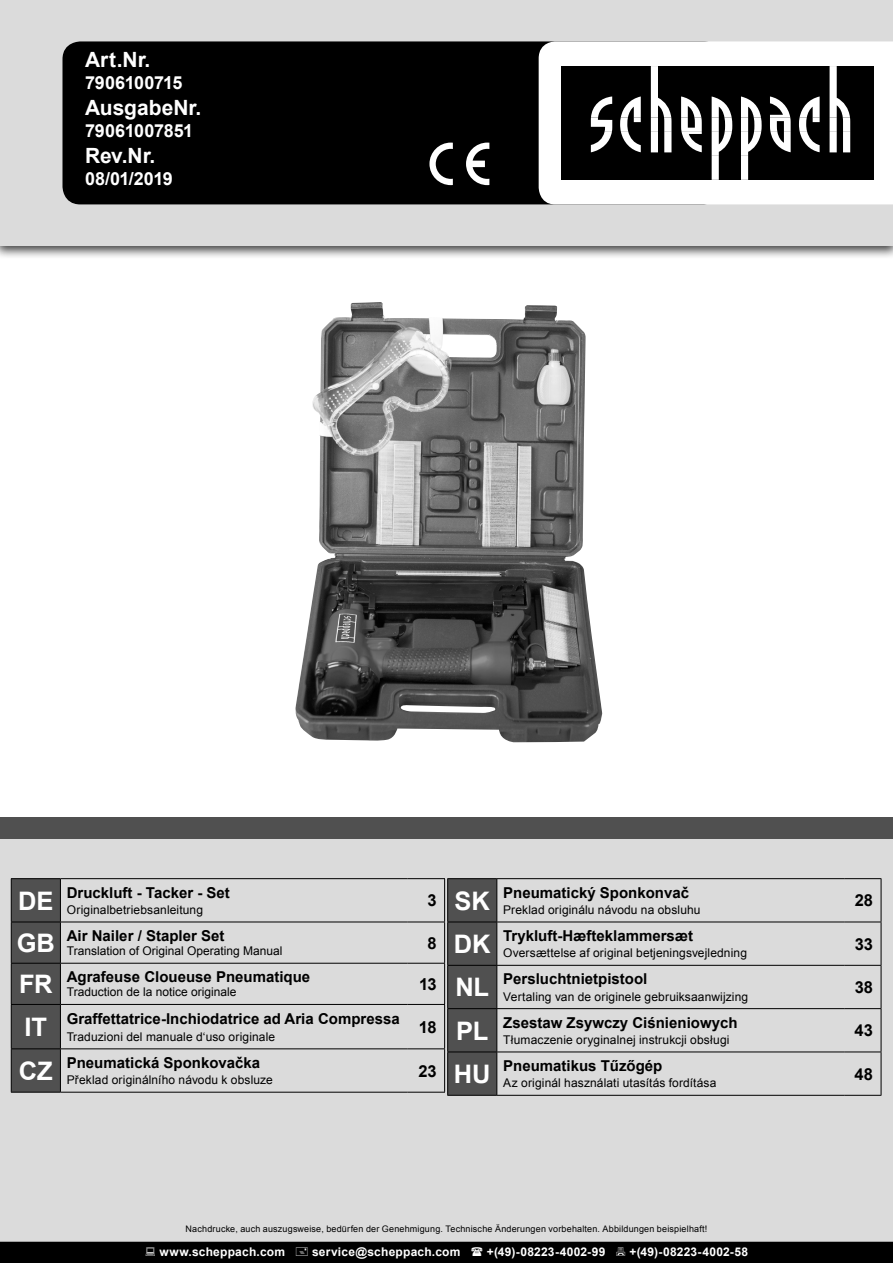
<style>
.page{position:relative;width:893px;height:1263px;background:#fff}
.page>*{position:absolute;margin:0;border:0;box-sizing:border-box;transform-origin:0 0}
.Titel_Länderkürzel{font:700 25.5px "Arial";letter-spacing:-.005em;color:#fff}
.Titel_ArtNr_Bezeichn{font:700 21px "Arial";color:#fff}
.Titel_ArtNr_Subtext{font:700 18px "Arial";letter-spacing:-.015em;color:#fff}
.Titel_Seitenangabe_T{font:700 16.5px "Arial";letter-spacing:.005em;color:#000}
.t1{font:700 15px "Arial";color:#000}
.Titel_Subtext-Produk{font:12px "Arial";letter-spacing:.01em;color:#000}
.t2{font:700 12px "Arial";letter-spacing:.02em;color:#fff}
.t3{font:9px "Arial";letter-spacing:.02em;color:#000}
</style>
<div class="page">
<div style="left:0;top:0;width:893px;height:260px;background:#000;opacity:.75"></div>
<div style="left:0;top:0;width:893px;height:246px;background:#dbdbdb"></div>
<div style="left:63px;top:42px;width:657px;height:162px;background:#000;border-radius:17px"></div>
<div style="left:62px;top:41px;width:659px;height:163px;border:2px solid #000;border-radius:17px"></div>
<svg style="left:429px;top:143px;width:24px;height:42px"></svg>
<svg style="left:466px;top:143px;width:23px;height:42px"></svg>
<div style="left:0;top:839px;width:893px;height:424px;background:#dbdbdb"></div>
<div style="left:539px;top:41px;width:354px;height:163px;background:#fff"></div>
<div style="left:12px;top:879px;width:48px;height:213px;background:#505050"></div>
<hr style="left:60px;top:879px;width:1px;height:42px;background:#000">
<hr style="left:11px;top:921px;width:49px;height:1px;background:#000">
<hr style="left:60px;top:921px;width:348px;height:1px;background:#000">
<hr style="left:60px;top:922px;width:1px;height:41px;background:#000">
<hr style="left:408px;top:921px;width:37px;height:1px;background:#000">
<hr style="left:11px;top:963px;width:49px;height:1px;background:#000">
<hr style="left:60px;top:963px;width:348px;height:1px;background:#000">
<hr style="left:60px;top:963px;width:1px;height:41px;background:#000">
<hr style="left:408px;top:963px;width:37px;height:1px;background:#000">
<hr style="left:11px;top:1004px;width:49px;height:1px;background:#000">
<hr style="left:60px;top:1004px;width:348px;height:1px;background:#000">
<hr style="left:60px;top:1005px;width:1px;height:43px;background:#000">
<hr style="left:408px;top:1004px;width:37px;height:1px;background:#000">
<hr style="left:11px;top:1048px;width:49px;height:1px;background:#000">
<hr style="left:60px;top:1048px;width:348px;height:1px;background:#000">
<hr style="left:60px;top:1049px;width:1px;height:43px;background:#000">
<hr style="left:408px;top:1048px;width:37px;height:1px;background:#000">
<hr style="left:11px;top:1092px;width:49px;height:1px;background:#000">
<hr style="left:60px;top:1092px;width:348px;height:1px;background:#000">
<hr style="left:408px;top:1092px;width:37px;height:1px;background:#000">
<hr style="left:11px;top:878px;width:49px;height:1px;background:#000">
<hr style="left:11px;top:879px;width:1px;height:42px;background:#000">
<hr style="left:60px;top:878px;width:348px;height:1px;background:#000">
<hr style="left:408px;top:878px;width:37px;height:1px;background:#000">
<hr style="left:444px;top:879px;width:1px;height:42px;background:#000">
<hr style="left:11px;top:922px;width:1px;height:41px;background:#000">
<hr style="left:444px;top:922px;width:1px;height:41px;background:#000">
<hr style="left:11px;top:963px;width:1px;height:41px;background:#000">
<hr style="left:444px;top:963px;width:1px;height:41px;background:#000">
<hr style="left:11px;top:1005px;width:1px;height:43px;background:#000">
<hr style="left:444px;top:1005px;width:1px;height:43px;background:#000">
<hr style="left:11px;top:1049px;width:1px;height:43px;background:#000">
<hr style="left:444px;top:1049px;width:1px;height:43px;background:#000">
<div style="left:1px;top:1242px;width:891px;height:20px;background:#000"></div>
<div style="left:0;top:1242px;width:893px;height:21px;border:2px solid #000"></div>
<div style="left:0;top:817px;width:893px;height:22px;background:#505050"></div>
<div style="left:557px;top:61px;width:322px;height:123px;background:#fff"></div>
<div style="left:562px;top:66px;width:312px;height:114px;background:#000"></div>
<svg style="left:591px;top:66px;width:259px;height:114px"></svg>
<div style="left:448px;top:879px;width:48px;height:216px;background:#505050"></div>
<hr style="left:447px;top:878px;width:50px;height:1px;background:#000">
<hr style="left:497px;top:878px;width:347px;height:1px;background:#000">
<hr style="left:496px;top:879px;width:1px;height:42px;background:#000">
<hr style="left:844px;top:878px;width:37px;height:1px;background:#000">
<hr style="left:447px;top:921px;width:50px;height:1px;background:#000">
<hr style="left:497px;top:921px;width:347px;height:1px;background:#000">
<hr style="left:496px;top:922px;width:1px;height:43px;background:#000">
<hr style="left:844px;top:921px;width:37px;height:1px;background:#000">
<hr style="left:447px;top:965px;width:50px;height:1px;background:#000">
<hr style="left:497px;top:965px;width:347px;height:1px;background:#000">
<hr style="left:496px;top:966px;width:1px;height:42px;background:#000">
<hr style="left:844px;top:965px;width:37px;height:1px;background:#000">
<hr style="left:447px;top:1008px;width:50px;height:1px;background:#000">
<hr style="left:497px;top:1008px;width:347px;height:1px;background:#000">
<hr style="left:496px;top:1009px;width:1px;height:42px;background:#000">
<hr style="left:844px;top:1008px;width:37px;height:1px;background:#000">
<hr style="left:447px;top:1051px;width:50px;height:1px;background:#000">
<hr style="left:497px;top:1051px;width:347px;height:1px;background:#000">
<hr style="left:496px;top:1052px;width:1px;height:43px;background:#000">
<hr style="left:844px;top:1051px;width:37px;height:1px;background:#000">
<hr style="left:447px;top:1095px;width:50px;height:1px;background:#000">
<hr style="left:497px;top:1095px;width:347px;height:1px;background:#000">
<hr style="left:844px;top:1095px;width:37px;height:1px;background:#000">
<hr style="left:447px;top:879px;width:1px;height:42px;background:#000">
<hr style="left:881px;top:879px;width:1px;height:42px;background:#000">
<hr style="left:447px;top:922px;width:1px;height:43px;background:#000">
<hr style="left:881px;top:922px;width:1px;height:43px;background:#000">
<hr style="left:447px;top:966px;width:1px;height:42px;background:#000">
<hr style="left:881px;top:966px;width:1px;height:42px;background:#000">
<hr style="left:447px;top:1009px;width:1px;height:42px;background:#000">
<hr style="left:881px;top:1009px;width:1px;height:42px;background:#000">
<hr style="left:447px;top:1052px;width:1px;height:43px;background:#000">
<hr style="left:881px;top:1052px;width:1px;height:43px;background:#000">
<img style="left:295px;top:302px;width:307px;height:440px">
<p class="Titel_ArtNr_Bezeichn" style="left:85px;top:45px;width:67px">Art.Nr.</p>
<p class="Titel_ArtNr_Subtext" style="left:85px;top:71px;width:99px">7906100715</p>
<p class="Titel_ArtNr_Bezeichn" style="left:85px;top:93px;width:118px">AusgabeNr.</p>
<p class="Titel_ArtNr_Subtext" style="left:85px;top:119px;width:110px">79061007851</p>
<p class="Titel_ArtNr_Bezeichn" style="left:85px;top:141px;width:72px">Rev.Nr.</p>
<p class="Titel_ArtNr_Subtext" style="left:85px;top:167px;width:89px">08/01/2019</p>
<p class="Titel_Länderkürzel" style="left:18px;top:884px;width:37px">DE</p>
<p class="t1" style="left:67px;top:882px;width:165px">Druckluft - Tacker - Set</p>
<p class="Titel_Subtext-Produk" style="left:67px;top:902px;width:138px">Originalbetriebsanleitung</p>
<p class="Titel_Seitenangabe_T" style="left:427px;top:889px;width:11px">3</p>
<p class="Titel_Länderkürzel" style="left:455px;top:884px;width:37px">SK</p>
<p class="t1" style="left:503px;top:882px;width:187px">Pneumatický Sponkonvač</p>
<p class="Titel_Subtext-Produk" style="left:503px;top:902px;width:199px">Preklad originálu návodu na obsluhu</p>
<p class="Titel_Länderkürzel" style="left:17px;top:926px;width:40px">GB</p>
<p class="t1" style="left:67px;top:925px;width:159px">Air Nailer / Stapler Set</p>
<p class="Titel_Subtext-Produk" style="left:67px;top:943px;width:217px">Translation of Original Operating Manual</p>
<p class="Titel_Seitenangabe_T" style="left:427px;top:932px;width:11px">8</p>
<p class="Titel_Länderkürzel" style="left:454px;top:927px;width:38px">DK</p>
<p class="t1" style="left:503px;top:925px;width:192px">Trykluft-Hæfteklammersæt</p>
<p class="Titel_Subtext-Produk" style="left:503px;top:945px;width:245px">Oversættelse af original betjeningsvejledning</p>
<p class="Titel_Länderkürzel" style="left:19px;top:967px;width:35px">FR</p>
<p class="t1" style="left:67px;top:967px;width:245px">Agrafeuse Cloueuse Pneumatique</p>
<p class="Titel_Subtext-Produk" style="left:67px;top:984px;width:171px">Traduction de la notice originale</p>
<p class="Titel_Seitenangabe_T" style="left:419px;top:973px;width:19px">13</p>
<p class="Titel_Länderkürzel" style="left:455px;top:970px;width:35px">NL</p>
<p class="t1" style="left:503px;top:969px;width:146px">Persluchtnietpistool</p>
<p class="Titel_Subtext-Produk" style="left:503px;top:988px;width:246px">Vertaling van de originele gebruiksaanwijzing</p>
<p class="Titel_Länderkürzel" style="left:25px;top:1010px;width:24px">IT</p>
<p class="t1" style="left:67px;top:1009px;width:334px">Graffettatrice-Inchiodatrice ad Aria Compressa</p>
<p class="Titel_Subtext-Produk" style="left:67px;top:1029px;width:210px">Traduzioni del manuale d‘uso originale</p>
<p class="Titel_Seitenangabe_T" style="left:419px;top:1016px;width:19px">18</p>
<p class="Titel_Länderkürzel" style="left:456px;top:1013px;width:34px">PL</p>
<p class="t1" style="left:503px;top:1012px;width:236px">Zsestaw Zsywczy Ciśnieniowych</p>
<p class="Titel_Subtext-Produk" style="left:503px;top:1032px;width:228px">Tłumaczenie oryginalnej instrukcji obsługi</p>
<p class="Titel_Länderkürzel" style="left:19px;top:1054px;width:35px">CZ</p>
<p class="t1" style="left:67px;top:1052px;width:195px">Pneumatická Sponkovačka</p>
<p class="Titel_Subtext-Produk" style="left:67px;top:1072px;width:208px">Překlad originálního návodu k obsluze</p>
<p class="Titel_Seitenangabe_T" style="left:418px;top:1060px;width:20px">23</p>
<p class="Titel_Länderkürzel" style="left:454px;top:1057px;width:38px">HU</p>
<p class="t1" style="left:503px;top:1055px;width:161px">Pneumatikus Tűzőgép</p>
<p class="Titel_Subtext-Produk" style="left:503px;top:1075px;width:215px">Az originál használati utasítás fordítása</p>
<p class="t3" style="left:186px;top:1223px;width:523px">Nachdrucke, auch auszugsweise, bedürfen der Genehmigung. Technische Änderungen vorbehalten. Abbildungen beispielhaft!</p>
<p class="t2" style="left:159px;top:1244px;width:127px">www.scheppach.com</p>
<p class="t2" style="left:312px;top:1244px;width:150px">service@scheppach.com</p>
<p class="t2" style="left:487px;top:1244px;width:120px">+(49)-08223-4002-99</p>
<p class="t2" style="left:629px;top:1244px;width:120px">+(49)-08223-4002-58</p>
<p class="Titel_Seitenangabe_T" style="left:855px;top:889px;width:20px">28</p>
<p class="Titel_Seitenangabe_T" style="left:855px;top:933px;width:20px">33</p>
<p class="Titel_Seitenangabe_T" style="left:855px;top:976px;width:20px">38</p>
<p class="Titel_Seitenangabe_T" style="left:854px;top:1019px;width:20px">43</p>
<p class="Titel_Seitenangabe_T" style="left:854px;top:1063px;width:20px">48</p>
</div>
